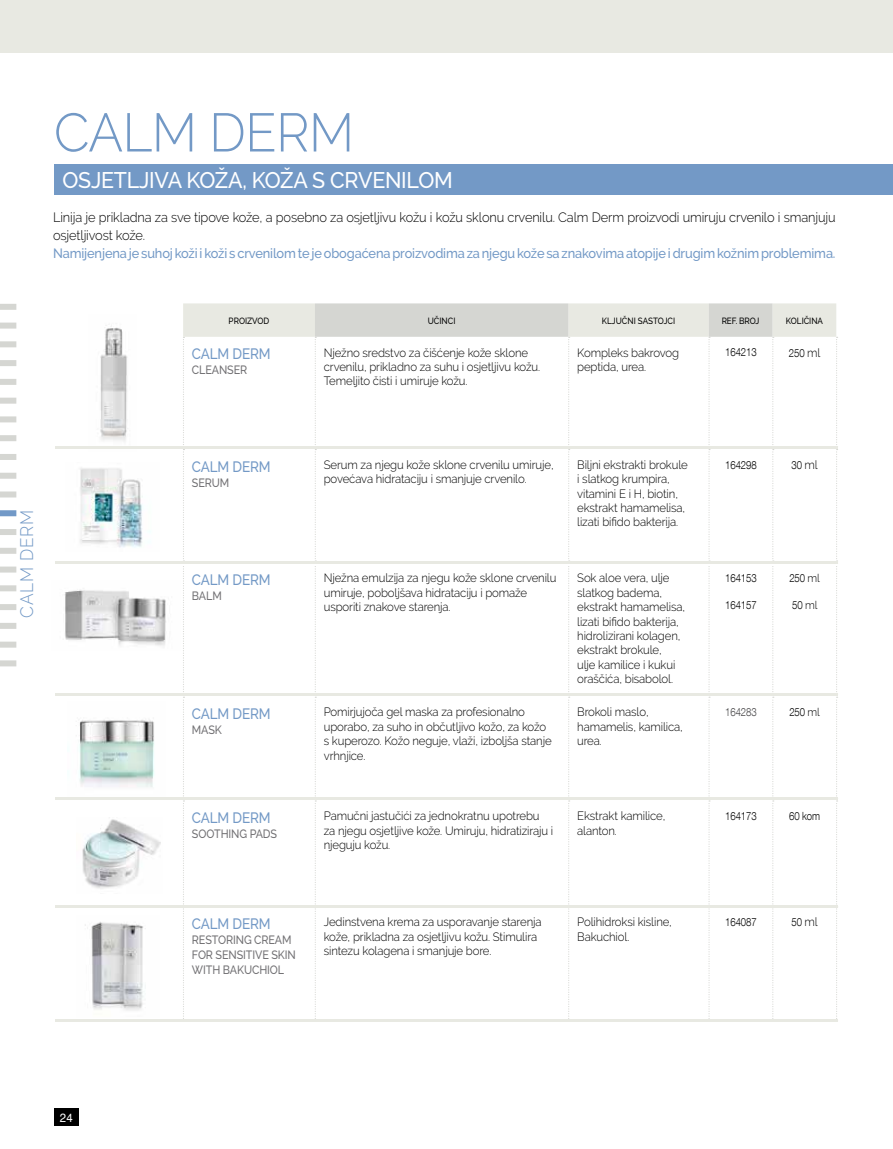
<style>
.page{position:relative;width:893px;height:1149px;background:#fff}
.page>*{position:absolute;margin:0;border:0;box-sizing:border-box;transform-origin:0 0}
.t1{font:300 54px "Raleway";letter-spacing:-.01em;color:#7399c6;scale:.95 1}
.t2{font:500 22.5px "Raleway";letter-spacing:-.01em;color:#fff;scale:.95 1}
.t3{font:300 18px "Raleway";letter-spacing:.05em;color:#7399c6;scale:.95 1}
.t4{font:500 15px "Raleway";letter-spacing:-.01em;color:#7399c6;scale:.9 1}
.t5{font:300 13.5px/18px "Raleway";letter-spacing:-.01em;color:#000;scale:.95 1}
.t6{font:500 13.5px "Raleway";letter-spacing:-.01em;color:#7399c6;scale:.95 1}
.t7{font:300 12px/14.4px "Raleway";letter-spacing:-.01em;color:#000;scale:.95 1}
.t8{font:500 12px/15px "Raleway";letter-spacing:-.01em;color:#717073;scale:.9 1}
.t9{font:12px "Helvetica";color:#fff;scale:.95 1}
.t10{font:300 11.25px "Helvetica Neue LT Com";letter-spacing:-.01em;color:#000;scale:.85 1}
.t11{font:300 11.25px "Helvetica Neue LT Com";letter-spacing:-.01em;color:#414042;scale:.85 1}
.t12{font:500 9px "Raleway";color:#000;scale:.9 1}
.s1{font-family:"Raleway";font-size:12px}
.s2{font-family:"Raleway"}
</style>
<div class="page">
<div style="left:54px;top:1108px;width:24px;height:17px;background:#000"></div>
<div style="left:0;top:0;width:893px;height:52px;background:#e8e9e2"></div>
<div style="left:0;top:472px;width:16px;height:6px;background:#d5d6d2"></div>
<div style="left:0;top:304px;width:16px;height:6px;background:#d5d6d2"></div>
<div style="left:0;top:491px;width:16px;height:6px;background:#d5d6d2"></div>
<div style="left:0;top:322px;width:16px;height:6px;background:#d5d6d2"></div>
<div style="left:0;top:510px;width:16px;height:6px;background:#7299c7"></div>
<div style="left:0;top:341px;width:16px;height:6px;background:#d5d6d2"></div>
<div style="left:0;top:529px;width:16px;height:6px;background:#d5d6d2"></div>
<div style="left:0;top:360px;width:16px;height:6px;background:#d5d6d2"></div>
<div style="left:0;top:547px;width:16px;height:6px;background:#d5d6d2"></div>
<div style="left:0;top:379px;width:16px;height:6px;background:#d5d6d2"></div>
<div style="left:0;top:566px;width:16px;height:6px;background:#d5d6d2"></div>
<div style="left:0;top:397px;width:16px;height:6px;background:#d5d6d2"></div>
<div style="left:0;top:585px;width:16px;height:6px;background:#d5d6d2"></div>
<div style="left:0;top:416px;width:16px;height:6px;background:#d5d6d2"></div>
<div style="left:0;top:604px;width:16px;height:6px;background:#d5d6d2"></div>
<div style="left:0;top:435px;width:16px;height:6px;background:#d5d6d2"></div>
<div style="left:0;top:622px;width:16px;height:6px;background:#d5d6d2"></div>
<div style="left:0;top:454px;width:16px;height:6px;background:#d5d6d2"></div>
<img style="left:82px;top:819px;width:79px;height:70px">
<img style="left:64px;top:590px;width:102px;height:56px">
<img style="left:80px;top:468px;width:70px;height:80px">
<img style="left:100px;top:325px;width:28px;height:117px">
<div style="left:54px;top:164px;width:839px;height:31px;background:#7399c6"></div>
<img style="left:85px;top:922px;width:61px;height:89px">
<hr style="left:55px;top:446px;width:782px;height:3px;background:#e8e9e2">
<hr style="left:55px;top:561px;width:782px;height:3px;background:#e8e9e2">
<hr style="left:55px;top:693px;width:782px;height:3px;background:#e8e9e2">
<hr style="left:55px;top:904px;width:782px;height:3px;background:#e8e9e2">
<hr style="left:55px;top:1018px;width:782px;height:3px;background:#e8e9e2">
<img style="left:79px;top:720px;width:75px;height:67px">
<svg style="left:183px;top:303px;width:655px;height:718px"></svg>
<hr style="left:55px;top:797px;width:782px;height:3px;background:#e8e9e2">
<div style="left:0;top:641px;width:16px;height:6px;background:#d5d6d2"></div>
<div style="left:0;top:660px;width:16px;height:6px;background:#d5d6d2"></div>
<h1 class="t1" style="left:54px;top:101px;width:317px">CALM DERM</h1>
<h2 class="t2" style="left:63px;top:167px;width:412px">OSJETLJIVA KOŽA, KOŽA S CRVENILOM</h2>
<p class="t5" style="left:53px;top:208px;width:825px">Linija je prikladna za sve tipove kože, a posebno za osjetljivu kožu i kožu sklonu crvenilu. Calm Derm proizvodi umiruju crvenilo i smanjuju osjetljivost kože.</p>
<p class="t6" style="left:53px;top:246px;width:825px">Namijenjena je suhoj koži i koži s crvenilom te je obogaćena proizvodima za njegu kože sa znakovima atopije i drugim kožnim problemima.</p>
<p class="t12" style="left:229px;top:316px;width:47px">PROIZVOD</p>
<p class="t12" style="left:428px;top:316px;width:32px">UČINCI</p>
<p class="t12" style="left:602px;top:316px;width:83px">KLJUČNI SASTOJCI</p>
<p class="t12" style="left:722px;top:316px;width:43px">REF. BROJ</p>
<p class="t12" style="left:786px;top:316px;width:43px">KOLIČINA</p>
<p class="t4" style="left:192px;top:345px;width:89px">CALM DERM</p>
<p class="t8" style="left:192px;top:362px;width:63px">CLEANSER</p>
<p class="t7" style="left:324px;top:345px;width:229px">Nježno sredstvo za čišćenje kože sklone crvenilu, prikladno za suhu i osjetljivu kožu.<br>Temeljito čisti i umiruje kožu.</p>
<p class="t7" style="left:577px;top:345px;width:109px">Kompleks bakrovog peptida, urea.</p>
<p class="t10" style="left:725px;top:345px;width:38px">164213</p>
<p class="t10" style="left:789px;top:345px;width:39px">250 <span class="s1">ml</span></p>
<h3 class="t3" style="left:16px;top:617px;width:115px;rotate:-90deg">CALM DERM</h3>
<p class="t4" style="left:192px;top:457px;width:89px">CALM DERM</p>
<p class="t8" style="left:192px;top:474px;width:43px">SERUM</p>
<p class="t4" style="left:192px;top:571px;width:89px">CALM DERM</p>
<p class="t8" style="left:192px;top:588px;width:35px">BALM</p>
<p class="t4" style="left:192px;top:705px;width:89px">CALM DERM</p>
<p class="t8" style="left:192px;top:722px;width:35px">MASK</p>
<p class="t4" style="left:192px;top:808px;width:89px">CALM DERM</p>
<p class="t8" style="left:192px;top:826px;width:96px">SOOTHING PADS</p>
<p class="t4" style="left:192px;top:914px;width:89px">CALM DERM</p>
<p class="t8" style="left:192px;top:932px;width:117px">RESTORING CREAM<br>FOR SENSITIVE SKIN<br>WITH BAKUCHIOL</p>
<p class="t7" style="left:324px;top:457px;width:244px">Serum za njegu kože sklone crvenilu umiruje, povećava hidrataciju i smanjuje crvenilo.</p>
<p class="t7" style="left:577px;top:457px;width:118px">Biljni ekstrakti brokule i slatkog krumpira, vitamini E i H, biotin, ekstrakt hamamelisa, lizati bifido bakterija.</p>
<p class="t10" style="left:725px;top:457px;width:38px">164298</p>
<p class="t10" style="left:792px;top:458px;width:32px">30 <span class="s1">ml</span></p>
<p class="t7" style="left:324px;top:570px;width:246px">Nježna emulzija za njegu kože sklone crvenilu umiruje, poboljšava hidrataciju i pomaže usporiti znakove starenja.</p>
<p class="t7" style="left:577px;top:570px;width:115px">Sok aloe vera, ulje slatkog badema, ekstrakt hamamelisa, lizati bifido bakterija, hidrolizirani kolagen, ekstrakt brokule,<br>ulje kamilice i kukui oraščića, bisabolol.</p>
<p class="t10" style="left:725px;top:571px;width:38px">164153</p>
<p class="t10" style="left:725px;top:598px;width:38px">164157</p>
<p class="t10" style="left:789px;top:570px;width:38px">250 <span class="s2">ml</span></p>
<p class="t10" style="left:792px;top:597px;width:31px">50 <span class="s2">ml</span></p>
<p class="t7" style="left:324px;top:704px;width:241px">Pomirjujoča gel maska za profesionalno uporabo, za suho in občutljivo kožo, za kožo s kuperozo. Kožo neguje, vlaži, izboljša stanje vrhnjice.</p>
<p class="t7" style="left:577px;top:704px;width:113px">Brokoli maslo, hamamelis, kamilica, urea.</p>
<p class="t11" style="left:725px;top:705px;width:38px">164283</p>
<p class="t10" style="left:789px;top:704px;width:38px">250 <span class="s2">ml</span></p>
<p class="t7" style="left:324px;top:808px;width:243px">Pamučni jastučići za jednokratnu upotrebu za njegu osjetljive kože. Umiruju, hidratiziraju i njeguju kožu.</p>
<p class="t7" style="left:577px;top:808px;width:94px">Ekstrakt kamilice, alanton.</p>
<p class="t10" style="left:725px;top:808px;width:38px">164173</p>
<p class="t10" style="left:789px;top:808px;width:38px">60 kom</p>
<p class="t7" style="left:324px;top:914px;width:231px">Jedinstvena krema za usporavanje starenja kože, prikladna za osjetljivu kožu. Stimulira sintezu kolagena i smanjuje bore.</p>
<p class="t7" style="left:577px;top:914px;width:101px">Polihidroksi kisline,<br>Bakuchiol.</p>
<p class="t10" style="left:725px;top:914px;width:38px">164087</p>
<p class="t10" style="left:792px;top:915px;width:32px">50 <span class="s1">ml</span></p>
<p class="t9" style="left:60px;top:1108px;width:15px">24</p>
</div>
